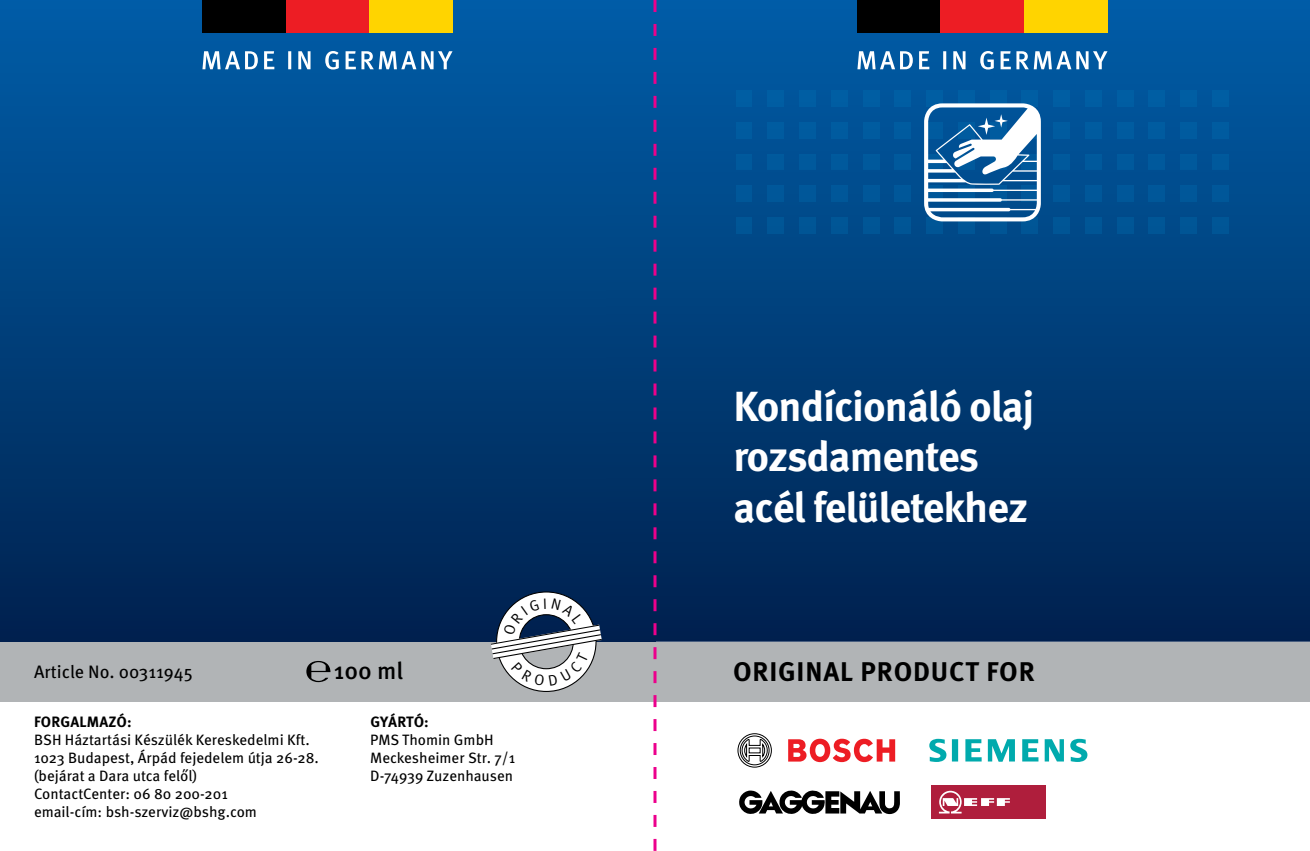
<style>
.page{position:relative;width:1310px;height:851px;background:#fff}
.page>*{position:absolute;margin:0;border:0;box-sizing:border-box;transform-origin:0 0}
.t1{font:700 42px/50.4px "Meta Pro";letter-spacing:-.025em;color:#fff}
.t2{font:700 27px "Meta Pro";letter-spacing:.03em;color:#000}
.t3{font:500 24px "Meta Pro";color:#000}
.t4{font:18px "Meta Pro";color:#000}
.t5{font:15px/18px "Meta Pro";color:#000}
.t6{font:700 15px "Meta Pro";letter-spacing:.01em;color:#000}
</style>
<div class="page">
<div style="left:0;top:0;width:655px;height:641px;background:linear-gradient(to bottom,#015ea7,#00214f)"></div>
<svg style="left:202px;top:51px;width:250px;height:18px"></svg>
<div style="left:202px;top:0;width:84px;height:32px;background:#000"></div>
<div style="left:286px;top:0;width:83px;height:32px;background:#ed1d24"></div>
<div style="left:369px;top:0;width:83px;height:32px;background:#ffd400"></div>
<svg style="left:606px;top:0;width:704px;height:641px;background:#003d78"></svg>
<div style="left:736px;top:90px;width:16px;height:16px;background:#005ea3"></div>
<div style="left:768px;top:90px;width:16px;height:16px;background:#005ea3"></div>
<div style="left:799px;top:90px;width:16px;height:16px;background:#005ea3"></div>
<div style="left:831px;top:90px;width:16px;height:16px;background:#005ea3"></div>
<div style="left:863px;top:90px;width:16px;height:16px;background:#005ea3"></div>
<div style="left:895px;top:90px;width:16px;height:16px;background:#005ea3"></div>
<div style="left:926px;top:90px;width:16px;height:16px;background:#005ea3"></div>
<div style="left:958px;top:90px;width:16px;height:16px;background:#005ea3"></div>
<div style="left:990px;top:90px;width:16px;height:16px;background:#005ea3"></div>
<div style="left:1022px;top:90px;width:16px;height:16px;background:#005ea3"></div>
<div style="left:1053px;top:90px;width:16px;height:16px;background:#005ea3"></div>
<div style="left:1085px;top:90px;width:16px;height:16px;background:#005ea3"></div>
<div style="left:1117px;top:90px;width:16px;height:16px;background:#005ea3"></div>
<div style="left:1149px;top:90px;width:16px;height:16px;background:#005ea3"></div>
<div style="left:1180px;top:90px;width:16px;height:16px;background:#005ea3"></div>
<div style="left:1212px;top:90px;width:16px;height:16px;background:#005ea3"></div>
<div style="left:736px;top:122px;width:16px;height:16px;background:#005b9f"></div>
<div style="left:768px;top:122px;width:16px;height:16px;background:#005b9f"></div>
<div style="left:799px;top:122px;width:16px;height:16px;background:#005b9f"></div>
<div style="left:831px;top:122px;width:16px;height:16px;background:#005b9f"></div>
<div style="left:863px;top:122px;width:16px;height:16px;background:#005b9f"></div>
<div style="left:895px;top:122px;width:16px;height:16px;background:#005b9f"></div>
<div style="left:1053px;top:122px;width:16px;height:16px;background:#005b9f"></div>
<div style="left:1085px;top:122px;width:16px;height:16px;background:#005b9f"></div>
<div style="left:1117px;top:122px;width:16px;height:16px;background:#005b9f"></div>
<div style="left:1149px;top:122px;width:16px;height:16px;background:#005b9f"></div>
<div style="left:1180px;top:122px;width:16px;height:16px;background:#005b9f"></div>
<div style="left:1212px;top:122px;width:16px;height:16px;background:#005b9f"></div>
<div style="left:736px;top:154px;width:16px;height:16px;background:#00599c"></div>
<div style="left:768px;top:154px;width:16px;height:16px;background:#00599c"></div>
<div style="left:799px;top:154px;width:16px;height:16px;background:#00599c"></div>
<div style="left:831px;top:154px;width:16px;height:16px;background:#00599c"></div>
<div style="left:863px;top:154px;width:16px;height:16px;background:#00599c"></div>
<div style="left:895px;top:154px;width:16px;height:16px;background:#00599c"></div>
<div style="left:1053px;top:154px;width:16px;height:16px;background:#00599c"></div>
<div style="left:1085px;top:154px;width:16px;height:16px;background:#00599c"></div>
<div style="left:1117px;top:154px;width:16px;height:16px;background:#00599c"></div>
<div style="left:1149px;top:154px;width:16px;height:16px;background:#00599c"></div>
<div style="left:1180px;top:154px;width:16px;height:16px;background:#00599c"></div>
<div style="left:1212px;top:154px;width:16px;height:16px;background:#00599c"></div>
<div style="left:736px;top:186px;width:16px;height:16px;background:#005799"></div>
<div style="left:768px;top:186px;width:16px;height:16px;background:#005799"></div>
<div style="left:799px;top:186px;width:16px;height:16px;background:#005799"></div>
<div style="left:831px;top:186px;width:16px;height:16px;background:#005799"></div>
<div style="left:863px;top:186px;width:16px;height:16px;background:#005799"></div>
<div style="left:895px;top:186px;width:16px;height:16px;background:#005799"></div>
<div style="left:1053px;top:186px;width:16px;height:16px;background:#005799"></div>
<div style="left:1085px;top:186px;width:16px;height:16px;background:#005799"></div>
<div style="left:1117px;top:186px;width:16px;height:16px;background:#005799"></div>
<div style="left:1149px;top:186px;width:16px;height:16px;background:#005799"></div>
<div style="left:1180px;top:186px;width:16px;height:16px;background:#005799"></div>
<div style="left:1212px;top:186px;width:16px;height:16px;background:#005799"></div>
<div style="left:736px;top:217px;width:16px;height:16px;background:#005696"></div>
<div style="left:768px;top:217px;width:16px;height:16px;background:#005696"></div>
<div style="left:799px;top:217px;width:16px;height:16px;background:#005696"></div>
<div style="left:831px;top:217px;width:16px;height:16px;background:#005696"></div>
<div style="left:863px;top:217px;width:16px;height:16px;background:#005696"></div>
<div style="left:895px;top:217px;width:16px;height:16px;background:#005696"></div>
<div style="left:926px;top:217px;width:16px;height:16px;background:#005595"></div>
<svg style="left:958px;top:221px;width:16px;height:12px"></svg>
<svg style="left:990px;top:221px;width:16px;height:12px"></svg>
<div style="left:1022px;top:217px;width:16px;height:16px;background:#005595"></div>
<div style="left:1053px;top:217px;width:16px;height:16px;background:#005696"></div>
<div style="left:1085px;top:217px;width:16px;height:16px;background:#005696"></div>
<div style="left:1117px;top:217px;width:16px;height:16px;background:#005696"></div>
<div style="left:1149px;top:217px;width:16px;height:16px;background:#005696"></div>
<div style="left:1180px;top:217px;width:16px;height:16px;background:#005696"></div>
<div style="left:1212px;top:217px;width:16px;height:16px;background:#005696"></div>
<svg style="left:857px;top:51px;width:250px;height:18px"></svg>
<div style="left:857px;top:0;width:84px;height:32px;background:#000"></div>
<div style="left:941px;top:0;width:83px;height:32px;background:#ed1d24"></div>
<div style="left:1024px;top:0;width:83px;height:32px;background:#ffd400"></div>
<div style="left:606px;top:641px;width:704px;height:60px;background:#b1b4b6"></div>
<svg style="left:931px;top:785px;width:114px;height:33px;background:#b93b55"></svg>
<svg style="left:929px;top:738px;width:158px;height:23px"></svg>
<svg style="left:737px;top:733px;width:34px;height:34px"></svg>
<svg style="left:739px;top:790px;width:161px;height:24px"></svg>
<svg style="left:788px;top:738px;width:107px;height:24px"></svg>
<svg style="left:924px;top:103px;width:117px;height:118px"></svg>
<div style="left:0;top:641px;width:697px;height:60px;background:#b1b4b6"></div>
<svg style="left:306px;top:661px;width:24px;height:21px"></svg>
<svg style="left:653px;top:0;width:3px;height:850px;background:#843c91"></svg>
<svg style="left:490px;top:591px;width:112px;height:101px"></svg>
<p class="t4" style="left:34px;top:660px;width:160px">Article No. 00311945</p>
<p class="t6" style="left:34px;top:712px;width:99px">FORGALMAZÓ:</p>
<p class="t5" style="left:34px;top:731px;width:286px">BSH Háztartási Készülék Kereskedelmi Kft.<br>1023 Budapest, Árpád fejedelem útja 26-28. (bejárat a Dara utca felől)<br>ContactCenter: 06 80 200-201<br>email-cím: bsh-szerviz@bshg.com</p>
<h3 class="t3" style="left:334px;top:655px;width:71px">100 ml</h3>
<p class="t6" style="left:370px;top:712px;width:60px">GYÁRTÓ:</p>
<p class="t5" style="left:370px;top:731px;width:146px">PMS Thomin GmbH<br>Meckesheimer Str. 7/1<br>D-74939 Zuzenhausen</p>
<h1 class="t1" style="left:733px;top:382px;width:302px">Kondícionáló olaj rozsdamentes acél felületekhez</h1>
<h2 class="t2" style="left:733px;top:654px;width:303px">ORIGINAL PRODUCT FOR</h2>
</div>
